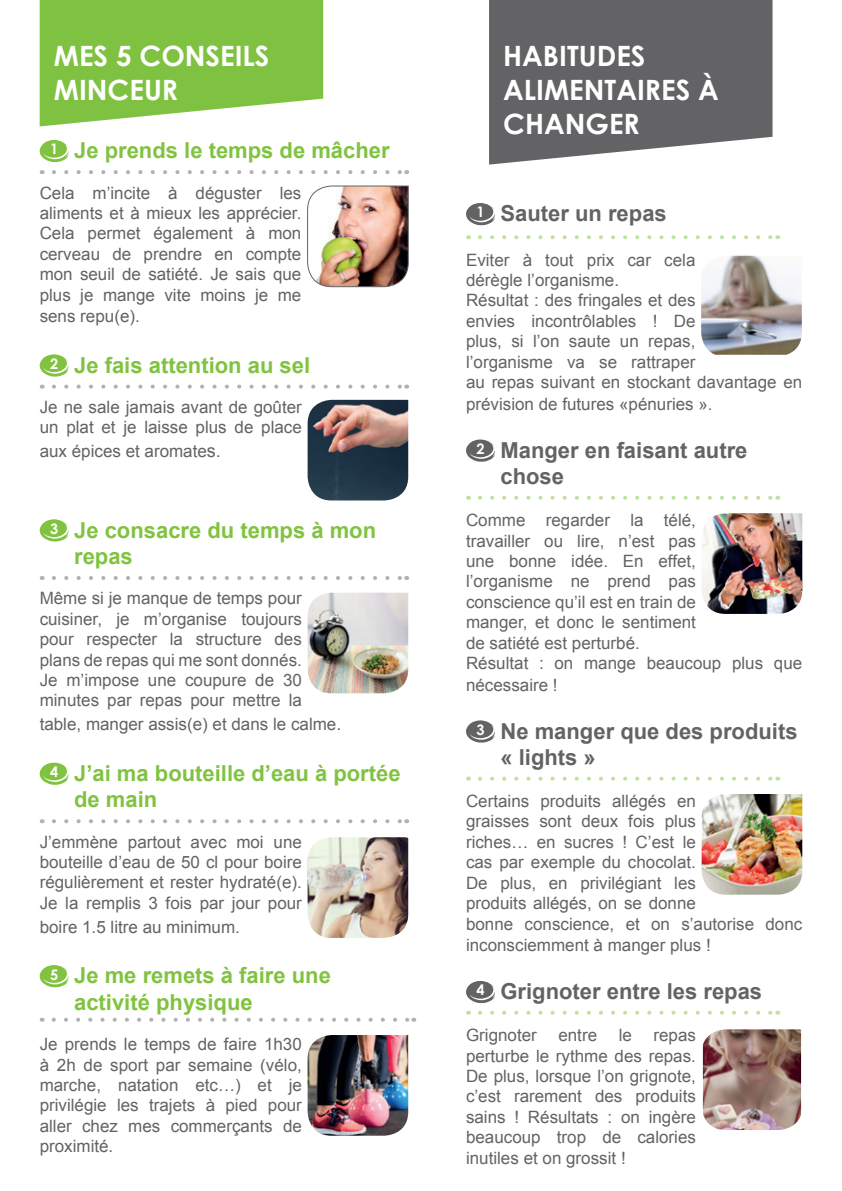
<style>
.page{position:relative;width:842px;height:1191px;background:#fff}
.page>*{position:absolute;margin:0;border:0;box-sizing:border-box;transform-origin:0 0}
.t1{font:700 28px/33.6px "Century Gothic";color:#fff}
.t2{font:700 22px/26.4px "Arial";color:#81c340}
.t3{font:700 22px/26.4px "Arial";color:#636366}
.t4{font:17px/20.6px "Arial";color:#636366;text-align:justify}
.s1{font-size:18px}
</style>
<div class="page">
<svg style="left:39px;top:140px;width:30px;height:22px"></svg>
<svg style="left:54px;top:170px;width:346px;height:4px"></svg>
<svg style="left:39px;top:355px;width:30px;height:22px"></svg>
<svg style="left:54px;top:384px;width:346px;height:4px"></svg>
<svg style="left:39px;top:519px;width:30px;height:23px"></svg>
<svg style="left:54px;top:576px;width:346px;height:4px"></svg>
<svg style="left:39px;top:763px;width:30px;height:22px"></svg>
<svg style="left:54px;top:819px;width:346px;height:4px"></svg>
<svg style="left:39px;top:965px;width:30px;height:22px"></svg>
<svg style="left:54px;top:1017px;width:353px;height:4px"></svg>
<svg style="left:466px;top:203px;width:29px;height:22px"></svg>
<svg style="left:480px;top:235px;width:291px;height:4px"></svg>
<svg style="left:466px;top:440px;width:29px;height:22px"></svg>
<svg style="left:480px;top:496px;width:291px;height:4px"></svg>
<svg style="left:466px;top:720px;width:29px;height:23px"></svg>
<svg style="left:480px;top:776px;width:291px;height:4px"></svg>
<svg style="left:466px;top:981px;width:29px;height:22px"></svg>
<svg style="left:480px;top:1010px;width:291px;height:4px"></svg>
<img style="left:307px;top:185px;width:102px;height:103px">
<img style="left:701px;top:256px;width:101px;height:99px">
<img style="left:308px;top:592px;width:100px;height:101px">
<img style="left:308px;top:837px;width:100px;height:101px">
<img style="left:308px;top:400px;width:100px;height:100px">
<img style="left:702px;top:794px;width:100px;height:100px">
<img style="left:703px;top:1029px;width:98px;height:101px">
<img style="left:702px;top:513px;width:100px;height:101px">
<img style="left:308px;top:1035px;width:100px;height:100px">
<svg style="left:40px;top:0;width:283px;height:126px;background:#8cc855"></svg>
<svg style="left:489px;top:0;width:283px;height:165px;background:#707073"></svg>
<h1 class="t1" style="left:54px;top:39px;width:217px">MES 5 CONSEILS<br>MINCEUR</h1>
<h1 class="t1" style="left:503px;top:39px;width:217px">HABITUDES<br>ALIMENTAIRES À<br>CHANGER</h1>
<p class="t2" style="left:50px;top:138px;width:341px"><sup>1</sup> Je prends le temps de mâcher</p>
<p class="t4" style="left:40px;top:182px;width:263px">Cela m’incite à déguster les aliments et à mieux les apprécier.<br>Cela permet également à mon cerveau de prendre en compte mon seuil de satiété. Je sais que plus je mange vite moins je me sens repu(e).</p>
<p class="t2" style="left:50px;top:352px;width:262px"><sup>2</sup> Je fais attention au sel</p>
<p class="t4" style="left:40px;top:397px;width:264px">Je ne sale jamais avant de goûter un plat et je laisse plus de place</p>
<p class="t4" style="left:40px;top:441px;width:183px">aux épices et aromate<span class="s1">s.</span></p>
<p class="t2" style="left:74px;top:517px;width:303px;text-indent:-24px"><sup>3</sup> Je consacre du temps à mon repas</p>
<p class="t4" style="left:40px;top:588px;width:264px">Même si je manque de temps pour cuisiner, je m’organise toujours pour respecter la structure des plans de repas qui me sont donnés.<br>Je m’impose une coupure de 30 minutes par repas pour mettre la</p>
<p class="t4" style="left:40px;top:714px;width:303px">table, manger assis(e) et dans le calme<span class="s1">.</span></p>
<p class="t2" style="left:74px;top:760px;width:328px;text-indent:-24px"><sup>4</sup> J’ai ma bouteille d’eau à portée de main</p>
<p class="t4" style="left:40px;top:831px;width:264px">J’emmène partout avec moi une bouteille d’eau de 50 cl pour boire régulièrement et rester hydraté(e).<br>Je la remplis 3 fois par jour pour</p>
<p class="t4" style="left:40px;top:916px;width:202px">boire 1.5 litre au minimum.</p>
<p class="t2" style="left:74px;top:963px;width:258px;text-indent:-24px"><sup>5</sup> Je me remets à faire une activité physique</p>
<p class="t4" style="left:40px;top:1034px;width:264px">Je prends le temps de faire 1h30 à 2h de sport par semaine (vélo, marche, natation etc…) et je privilégie les trajets à pied pour aller chez mes commerçants de proximité.</p>
<p class="t3" style="left:476px;top:201px;width:192px"><sup>1</sup> Sauter un repas</p>
<p class="t4" style="left:466px;top:249px;width:338px;text-align:left">Eviter à tout prix car cela<br>dérègle l’organisme.<br>Résultat : des fringales et des<br>envies incontrôlables ! De<br>plus, si l’on saute un repas,<br>l’organisme va se rattraper<br>au repas suivant en stockant davantage en prévision de futures «pénuries ».</p>
<p class="t3" style="left:500px;top:437px;width:248px;text-indent:-24px"><sup>2</sup> Manger en faisant autre chose</p>
<p class="t4" style="left:466px;top:510px;width:338px;text-align:left">Comme regarder la télé,<br>travailler ou lire, n’est pas<br>une bonne idée. En effet,<br>l’organisme ne prend pas<br>conscience qu’il est en train de<br>manger, et donc le sentiment<br>de satiété est perturbé.<br>Résultat : on mange beaucoup plus que nécessaire !</p>
<p class="t3" style="left:500px;top:718px;width:299px;text-indent:-24px"><sup>3</sup> Ne manger que des produits « lights »</p>
<p class="t4" style="left:466px;top:791px;width:338px;text-align:left">Certains produits allégés en<br>graisses sont deux fois plus<br>riches… en sucres ! C’est le<br>cas par exemple du chocolat.<br>De plus, en privilégiant les<br>produits allégés, on se donne<br>bonne conscience, et on s’autorise donc inconsciemment à manger plus !</p>
<p class="t3" style="left:476px;top:978px;width:287px"><sup>4</sup> Grignoter entre les repas</p>
<p class="t4" style="left:466px;top:1025px;width:72px">Grignoter</p>
<p class="t4" style="left:558px;top:1025px;width:40px">entre</p>
<p class="t4" style="left:619px;top:1025px;width:15px">le</p>
<p class="t4" style="left:466px;top:1025px;width:231px;text-indent:187px">repas perturbe le rythme des repas.<br>De plus, lorsque l’on grignote, c’est rarement des produits sains ! Résultats : on ingère beaucoup trop de calories inutiles et on grossit !</p>
</div>
